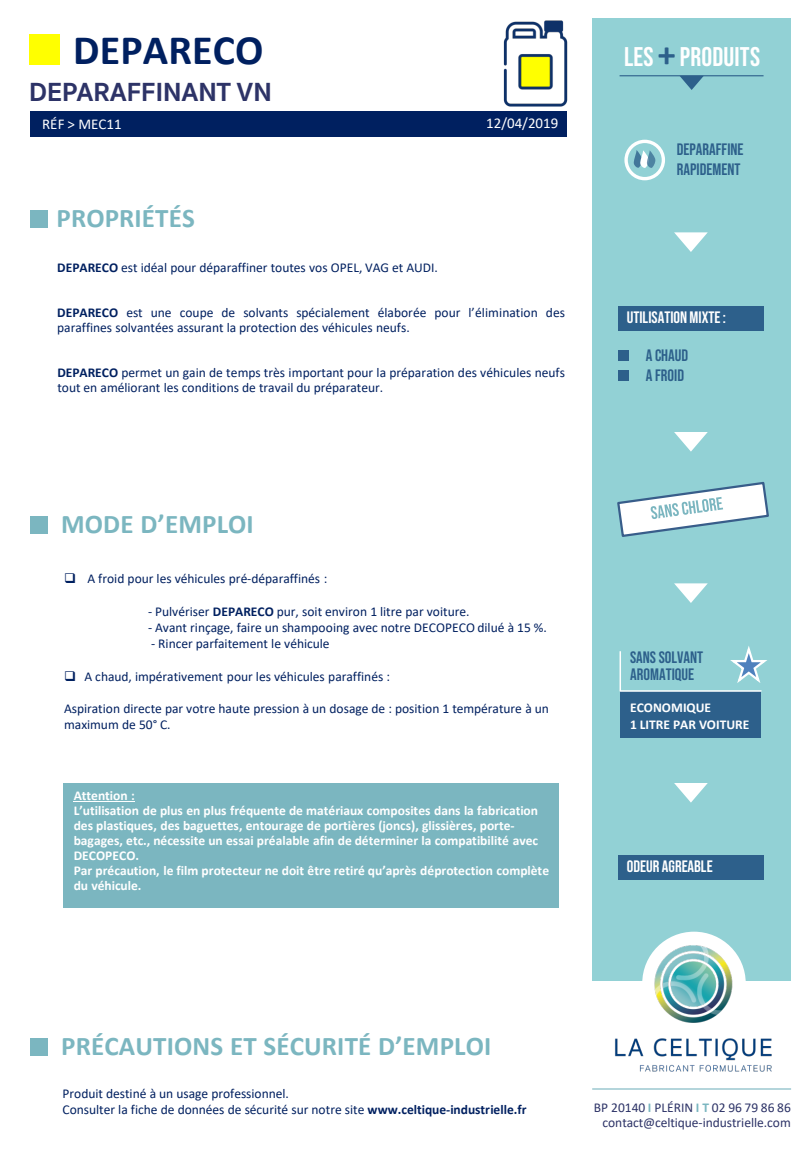
<style>
.page{position:relative;width:810px;height:1170px;background:#fff}
.page>*{position:absolute;margin:0;border:0;box-sizing:border-box;transform-origin:0 0}
.t1{font:700 42px "Calibri";letter-spacing:.005em;color:#002060}
.t2{font:700 27px "Calibri";letter-spacing:.005em;color:#7bb6c0}
.t3{font:700 27px "Sukhumvit Set";letter-spacing:.005em;color:#2d3367}
.t4{font:27px "Bebas Neue";letter-spacing:.005em;color:#fff}
.t5{font:16.5px/19.8px "Bebas Neue";color:#2d608b}
.t6{font:16.5px "Bebas Neue";color:#fff}
.t7{font:15px "Calibri";color:#fff}
.t8{font:13.5px/15px "Calibri";color:#002060}
.t9{font:700 13.5px/15px "Calibri";color:#fff}
.t10{font:13.5px/15px "Calibri";color:#2d3367;text-align:right}
.s1{font-weight:700}
.s2{font-family:"Calibri";font-weight:700;font-size:36px;color:#2d608b}
.s3{font-weight:700;color:#7bb6c0}
</style>
<div class="page">
<div style="left:592px;top:18px;width:199px;height:962px;background:#92d1d5"></div>
<div style="left:31px;top:112px;width:536px;height:25px;background:#002060"></div>
<div style="left:30px;top:34px;width:30px;height:31px;background:#ff0"></div>
<div style="left:63px;top:783px;width:495px;height:125px;background:#7bb6c0"></div>
<img style="left:503px;top:20px;width:65px;height:87px">
<div style="left:30px;top:211px;width:18px;height:17px;background:#7bb6c0"></div>
<hr style="left:74px;top:801px;width:61px;height:1px;background:#fff">
<div style="left:30px;top:516px;width:18px;height:18px;background:#7bb6c0"></div>
<div style="left:30px;top:1038px;width:18px;height:18px;background:#7bb6c0"></div>
<hr style="left:620px;top:75px;width:144px;height:1px;background:#2d608b">
<svg style="left:680px;top:76px;width:24px;height:14px"></svg>
<svg style="left:633px;top:150px;width:23px;height:18px"></svg>
<div style="left:624px;top:140px;width:41px;height:40px;border:3px solid #fff;border-radius:50%"></div>
<svg style="left:674px;top:232px;width:34px;height:20px"></svg>
<div style="left:618px;top:306px;width:146px;height:24px;background:#2d608b"></div>
<div style="left:618px;top:350px;width:11px;height:10px;background:#2d608b"></div>
<div style="left:618px;top:371px;width:11px;height:10px;background:#2d608b"></div>
<svg style="left:674px;top:432px;width:34px;height:20px"></svg>
<svg style="left:617px;top:482px;width:152px;height:55px"></svg>
<svg style="left:674px;top:583px;width:34px;height:20px"></svg>
<div style="left:620px;top:692px;width:141px;height:46px;background:#2d608b"></div>
<svg style="left:619px;top:646px;width:148px;height:46px"></svg>
<svg style="left:674px;top:783px;width:34px;height:20px"></svg>
<div style="left:618px;top:855px;width:146px;height:24px;background:#2d608b"></div>
<hr style="left:592px;top:1088px;width:199px;height:2px;background:#7bb6c0">
<img style="left:599px;top:931px;width:190px;height:158px">
<h1 class="t1" style="left:73px;top:20px;width:192px">DEPARECO</h1>
<p class="t3" style="left:29px;top:72px;width:244px">DEPARAFFINANT VN</p>
<p class="t7" style="left:42px;top:114px;width:81px">RÉF &gt; MEC11</p>
<p class="t7" style="left:486px;top:113px;width:73px">12/04/2019</p>
<p class="t2" style="left:56px;top:199px;width:140px">PROPRIÉTÉS</p>
<p class="t8" style="left:57px;top:259px;width:382px"><span class="s1">DEPARECO</span> est idéal pour déparaffiner toutes vos OPEL, VAG et AUDI.</p>
<p class="t8" style="left:57px;top:304px;width:509px"><span class="s1">DEPARECO</span> est une coupe de solvants spécialement élaborée pour l’élimination des paraffines solvantées assurant la protection des véhicules neufs.</p>
<p class="t8" style="left:57px;top:364px;width:509px"><span class="s1">DEPARECO</span> permet un gain de temps très important pour la préparation des véhicules neufs tout en améliorant les conditions de travail du préparateur.</p>
<p class="t2" style="left:61px;top:505px;width:194px">MODE D’EMPLOI</p>
<p class="t8" style="left:64px;top:571px;width:265px">❑ A froid pour les véhicules pré-déparaffinés :</p>
<p class="t8" style="left:148px;top:604px;width:323px">- Pulvériser <span class="s1">DEPARECO</span> pur, soit environ 1 litre par voiture.</p>
<p class="t8" style="left:148px;top:620px;width:400px">- Avant rinçage, faire un shampooing avec notre DECOPECO dilué à 15 %.</p>
<p class="t8" style="left:151px;top:636px;width:180px">- Rincer parfaitement le véhicule</p>
<p class="t8" style="left:64px;top:668px;width:327px">❑ A chaud, impérativement pour les véhicules paraffinés :</p>
<p class="t8" style="left:64px;top:700px;width:486px;line-height:16.2px">Aspiration directe par votre haute pression à un dosage de : position 1 température à un maximum de 50° C.</p>
<p class="t9" style="left:74px;top:788px;width:63px">Attention :</p>
<p class="t9" style="left:74px;top:803px;width:466px">L’utilisation de plus en plus fréquente de matériaux composites dans la fabrication des plastiques, des baguettes, entourage de portières (joncs), glissières, porte&shy;bagages, etc., nécessite un essai préalable afin de déterminer la compatibilité avec DECOPECO.</p>
<p class="t9" style="left:74px;top:863px;width:477px">Par précaution, le film protecteur ne doit être retiré qu’après déprotection complète du véhicule.</p>
<p class="t4" style="left:624px;top:41px;width:138px">LES <span class="s2">+</span> PRODUITS</p>
<p class="t5" style="left:677px;top:139px;width:68px">DEPARAFFINE<br>RAPIDEMENT</p>
<p class="t6" style="left:627px;top:307px;width:101px">UTILISATION MIXTE :</p>
<p class="t5" style="left:646px;top:345px;width:44px">A CHAUD</p>
<p class="t5" style="left:646px;top:365px;width:40px">A FROID</p>
<p class="t5" style="left:630px;top:649px;width:75px;line-height:16.4px">SANS SOLVANT<br>AROMATIQUE</p>
<p class="t9" style="left:630px;top:700px;width:83px">ECONOMIQUE</p>
<p class="t9" style="left:630px;top:716px;width:121px">1 LITRE PAR VOITURE</p>
<p class="t6" style="left:627px;top:856px;width:87px">ODEUR AGREABLE</p>
<p class="t2" style="left:61px;top:1027px;width:432px">PRÉCAUTIONS ET SÉCURITÉ D’EMPLOI</p>
<p class="t8" style="left:62px;top:1085px;width:228px">Produit destiné à un usage professionnel.</p>
<p class="t8" style="left:62px;top:1102px;width:466px">Consulter la fiche de données de sécurité sur notre site <span class="s1">www.celtique-industrielle.fr</span></p>
<p class="t10" style="left:594px;top:1100px;width:198px">BP 20140 <span class="s3">I</span> PLÉRIN <span class="s3">I T</span> 02 96 79 86 86 contact@celtique-industrielle.com</p>
</div>
